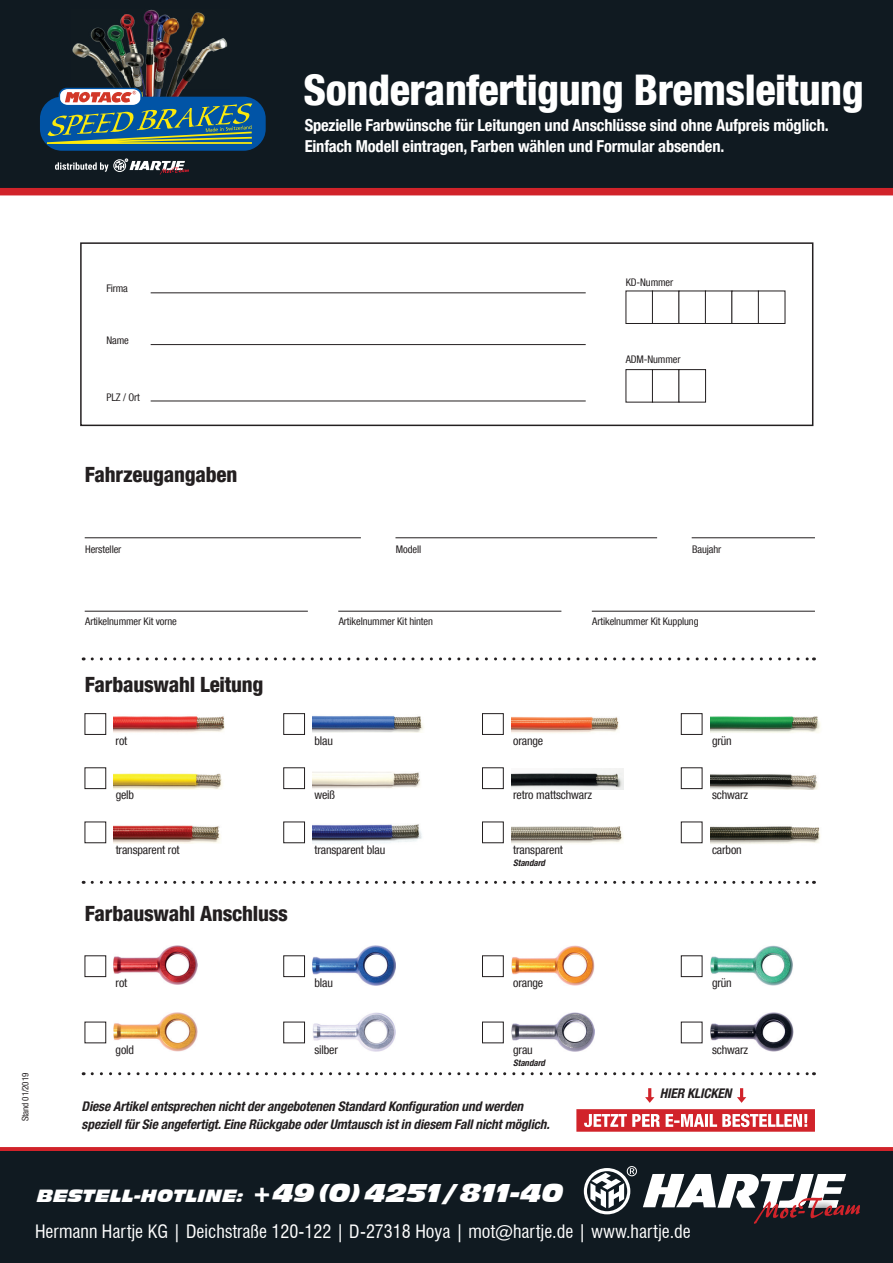
<style>
.page{position:relative;width:893px;height:1263px;background:#fff}
.page>*{position:absolute;margin:0;border:0;box-sizing:border-box;transform-origin:0 0}
.t1{font:800 condensed 42.3px "Helvetica Neue LT Com";letter-spacing:-.01em;color:#fff}
.t2{font:italic 24px "Incised 901 BT Nord";letter-spacing:.02em;color:#fff}
.t3{font:800 condensed 21px "Helvetica Neue LT Com";letter-spacing:-.01em;color:#231f20}
.t4{font:condensed 18px "Swiss 721 BT";color:#fff}
.t5{font:700 condensed 16.5px/21px "Helvetica Neue LT Com";letter-spacing:-.01em;color:#fff}
.t6{font:italic 700 condensed 13.35px/18px "Helvetica Neue LT Com";letter-spacing:-.01em;color:#231f20}
.t7{font:condensed 12px "Helvetica Neue LT Com";letter-spacing:-.01em;color:#231f20}
.t8{font:condensed 10.5px "Helvetica Neue LT Com";letter-spacing:-.01em;color:#231f20}
.t9{font:italic 700 condensed 9px "Helvetica Neue LT Com";letter-spacing:-.01em;color:#231f20}
.t10{font:condensed 9px "Helvetica Neue LT Com";letter-spacing:-.01em;color:#231f20}
.s1{font-size:16.5px}
</style>
<div class="page">
<div style="left:0;top:0;width:893px;height:194px;background:#101a21"></div>
<svg style="left:0;top:1147px;width:893px;height:5px;background:#aa232a"></svg>
<div style="left:0;top:1152px;width:893px;height:111px;background:#101a21"></div>
<div style="left:584px;top:1168px;width:46px;height:46px;border:3px solid #fff;border-radius:50%"></div>
<svg style="left:590px;top:1166px;width:47px;height:42px"></svg>
<svg style="left:643px;top:1174px;width:217px;height:50px"></svg>
<div style="left:80px;top:242px;width:733px;height:184px;border:2px solid #231f20"></div>
<div style="left:652px;top:291px;width:27px;height:33px;border:1px solid #231f20"></div>
<div style="left:705px;top:291px;width:27px;height:33px;border:1px solid #231f20"></div>
<div style="left:758px;top:291px;width:27px;height:33px;border:1px solid #231f20"></div>
<div style="left:652px;top:369px;width:27px;height:33px;border:1px solid #231f20"></div>
<div style="left:679px;top:369px;width:27px;height:33px;border:1px solid #231f20"></div>
<hr style="left:151px;top:344px;width:435px;height:1px;background:#231f20">
<hr style="left:85px;top:537px;width:276px;height:1px;background:#231f20">
<hr style="left:85px;top:611px;width:223px;height:1px;background:#231f20">
<hr style="left:592px;top:611px;width:223px;height:1px;background:#231f20">
<hr style="left:338px;top:611px;width:223px;height:1px;background:#231f20">
<hr style="left:395px;top:537px;width:262px;height:1px;background:#231f20">
<hr style="left:692px;top:537px;width:123px;height:1px;background:#231f20">
<hr style="left:151px;top:293px;width:435px;height:1px;background:#231f20">
<hr style="left:151px;top:401px;width:435px;height:1px;background:#231f20">
<div style="left:85px;top:713px;width:21px;height:22px;border:1px solid #231f20"></div>
<div style="left:85px;top:955px;width:21px;height:22px;border:1px solid #231f20"></div>
<div style="left:85px;top:1022px;width:21px;height:21px;border:1px solid #231f20"></div>
<div style="left:283px;top:955px;width:22px;height:22px;border:1px solid #231f20"></div>
<div style="left:283px;top:1022px;width:22px;height:21px;border:1px solid #231f20"></div>
<div style="left:482px;top:955px;width:21px;height:22px;border:1px solid #231f20"></div>
<div style="left:681px;top:955px;width:21px;height:22px;border:1px solid #231f20"></div>
<div style="left:681px;top:1022px;width:21px;height:21px;border:1px solid #231f20"></div>
<div style="left:85px;top:767px;width:21px;height:22px;border:1px solid #231f20"></div>
<div style="left:85px;top:822px;width:21px;height:21px;border:1px solid #231f20"></div>
<div style="left:283px;top:713px;width:22px;height:22px;border:1px solid #231f20"></div>
<div style="left:283px;top:767px;width:22px;height:22px;border:1px solid #231f20"></div>
<div style="left:283px;top:822px;width:22px;height:21px;border:1px solid #231f20"></div>
<div style="left:482px;top:713px;width:21px;height:22px;border:1px solid #231f20"></div>
<div style="left:482px;top:767px;width:21px;height:22px;border:1px solid #231f20"></div>
<div style="left:482px;top:822px;width:21px;height:21px;border:1px solid #231f20"></div>
<div style="left:681px;top:713px;width:21px;height:22px;border:1px solid #231f20"></div>
<div style="left:681px;top:767px;width:21px;height:22px;border:1px solid #231f20"></div>
<div style="left:681px;top:822px;width:21px;height:21px;border:1px solid #231f20"></div>
<img style="left:114px;top:716px;width:111px;height:17px">
<img style="left:114px;top:946px;width:83px;height:39px">
<img style="left:114px;top:1012px;width:83px;height:40px">
<img style="left:313px;top:946px;width:83px;height:40px">
<img style="left:313px;top:1012px;width:83px;height:40px">
<img style="left:511px;top:946px;width:84px;height:40px">
<img style="left:511px;top:1012px;width:84px;height:40px">
<img style="left:710px;top:946px;width:83px;height:40px">
<img style="left:710px;top:1012px;width:83px;height:40px">
<img style="left:114px;top:773px;width:109px;height:16px">
<img style="left:114px;top:825px;width:107px;height:18px">
<img style="left:313px;top:715px;width:111px;height:18px">
<img style="left:313px;top:772px;width:107px;height:17px">
<img style="left:313px;top:824px;width:109px;height:20px">
<img style="left:511px;top:717px;width:109px;height:16px">
<img style="left:511px;top:768px;width:112px;height:21px">
<img style="left:511px;top:826px;width:112px;height:18px">
<img style="left:710px;top:716px;width:110px;height:17px">
<img style="left:710px;top:774px;width:108px;height:15px">
<img style="left:710px;top:826px;width:110px;height:18px">
<img style="left:72px;top:9px;width:156px;height:80px">
<div style="left:0;top:188px;width:893px;height:7px;background:#d1232a"></div>
<svg style="left:92px;top:881px;width:722px;height:3px"></svg>
<svg style="left:92px;top:657px;width:722px;height:3px"></svg>
<svg style="left:92px;top:1072px;width:722px;height:3px"></svg>
<div style="left:40px;top:97px;width:226px;height:54px;background:#0154a6;border-radius:22px"></div>
<div style="left:59px;top:88px;width:83px;height:19px;background:#0154a6;border-radius:8px"></div>
<svg style="left:47px;top:89px;width:205px;height:55px"></svg>
<svg style="left:576px;top:1109px;width:239px;height:23px;background:#d32d33"></svg>
<svg style="left:584px;top:1114px;width:223px;height:13px"></svg>
<div style="left:113px;top:159px;width:13px;height:13px;border:1px solid #fff;border-radius:50%"></div>
<svg style="left:115px;top:159px;width:74px;height:16px"></svg>
<svg style="left:55px;top:162px;width:54px;height:10px"></svg>
<svg style="left:645px;top:1088px;width:9px;height:15px"></svg>
<svg style="left:737px;top:1088px;width:9px;height:15px"></svg>
<p class="t8" style="left:106px;top:282px;width:23px">Firma</p>
<p class="t8" style="left:106px;top:334px;width:24px">Name</p>
<p class="t8" style="left:106px;top:391px;width:35px">PLZ / Ort</p>
<h3 class="t3" style="left:85px;top:461px;width:154px">Fahrzeugangaben</h3>
<p class="t8" style="left:85px;top:543px;width:38px">Hersteller</p>
<h1 class="t1" style="left:304px;top:64px;width:562px">Sonderanfertigung Bremsleitung</h1>
<p class="t5" style="left:305px;top:115px;width:526px">Spezielle Farbwünsche für Leitungen und Anschlüsse sind ohne Aufpreis möglich.<br>Einfach Modell eintragen, Farben wählen und Formular absenden.</p>
<p class="t8" style="left:626px;top:276px;width:49px">KD-Nummer</p>
<p class="t8" style="left:626px;top:353px;width:56px">ADM-Nummer</p>
<p class="t8" style="left:396px;top:543px;width:27px">Modell</p>
<p class="t8" style="left:692px;top:543px;width:31px">Baujahr</p>
<p class="t8" style="left:85px;top:615px;width:93px">Artikelnummer Kit vorne</p>
<p class="t8" style="left:339px;top:615px;width:96px">Artikelnummer Kit hinten</p>
<p class="t8" style="left:592px;top:615px;width:108px">Artikelnummer Kit Kupplung</p>
<p class="t10" style="left:20px;top:1121px;width:50px;rotate:-90deg">Stand 01/2019</p>
<h3 class="t3" style="left:85px;top:672px;width:180px">Farbauswahl Leitung</h3>
<p class="t7" style="left:116px;top:734px;width:13px">rot</p>
<p class="t7" style="left:314px;top:734px;width:20px">blau</p>
<p class="t7" style="left:513px;top:734px;width:32px">orange</p>
<p class="t7" style="left:116px;top:788px;width:20px">gelb</p>
<p class="t7" style="left:314px;top:788px;width:22px">weiß</p>
<p class="t7" style="left:513px;top:788px;width:81px">retro mattschwarz</p>
<p class="t7" style="left:116px;top:842px;width:66px">transparent rot</p>
<p class="t7" style="left:314px;top:842px;width:72px">transparent blau</p>
<p class="t7" style="left:513px;top:842px;width:51px">transparent</p>
<p class="t9" style="left:513px;top:857px;width:33px">Standard</p>
<h3 class="t3" style="left:85px;top:901px;width:205px">Farbauswahl Anschluss</h3>
<p class="t7" style="left:116px;top:976px;width:13px">rot</p>
<p class="t7" style="left:314px;top:976px;width:20px">blau</p>
<p class="t7" style="left:513px;top:976px;width:32px">orange</p>
<p class="t7" style="left:116px;top:1042px;width:20px">gold</p>
<p class="t7" style="left:314px;top:1042px;width:25px">silber</p>
<p class="t7" style="left:513px;top:1042px;width:21px">grau</p>
<p class="t9" style="left:513px;top:1057px;width:33px">Standard</p>
<p class="t6" style="left:82px;top:1098px;width:469px">Diese Artikel entsprechen nicht der angebotenen Standard Konfiguration und werden speziell für Sie angefertigt. Eine Rückgabe oder Umtausch ist in diesem Fall nicht möglich.</p>
<p class="t7" style="left:712px;top:734px;width:21px">grün</p>
<p class="t7" style="left:712px;top:788px;width:38px">schwarz</p>
<p class="t7" style="left:712px;top:842px;width:31px">carbon</p>
<p class="t7" style="left:712px;top:976px;width:21px">grün</p>
<p class="t7" style="left:712px;top:1042px;width:38px">schwarz</p>
<p class="t6" style="left:660px;top:1084px;width:73px">HIER KLICKEN</p>
<h2 class="t2" style="left:37px;top:1179px;width:528px"><span class="s1">BESTELL-HOTLINE:</span> +49 (0) 4251 / 811-40</h2>
<h3 class="t4" style="left:35px;top:1221px;width:657px">Hermann Hartje KG | Deichstraße 120-122 | D-27318 Hoya | mot@hartje.de | www.hartje.de</h3>
</div>
